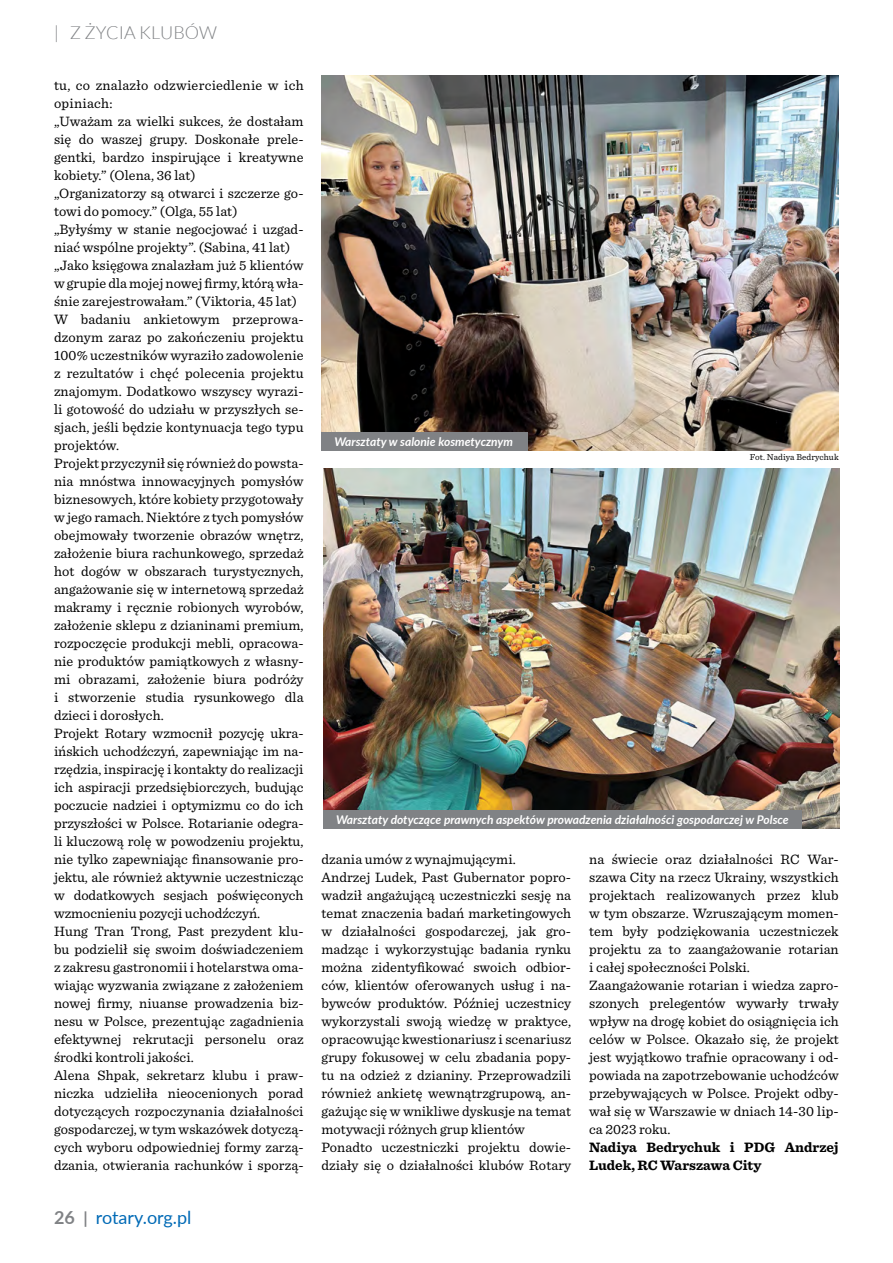
<style>
.page{position:relative;width:893px;height:1263px;background:#fff}
.page>*{position:absolute;margin:0;border:0;box-sizing:border-box;transform-origin:0 0}
.t1{font:18px "Lato";color:#006ab6}
.t2{font:300 18px "Lato";color:#808285}
.t3{font:14.25px/18px "Sentinel";letter-spacing:.005em;color:#000}
.t4{font:700 14.25px/18px "Sentinel";color:#000}
.t5{font:italic 700 12px "Lato";color:#fff}
.t6{font:9px "Sentinel";letter-spacing:.01em;color:#000}
.s1{font-weight:700;color:#808285}
.s2{font-weight:700;font-size:16.5px;color:#808285}
</style>
<div class="page">
<img style="left:322px;top:75px;width:517px;height:375px">
<img style="left:324px;top:468px;width:516px;height:360px">
<div style="left:322px;top:432px;width:206px;height:18px;background:#808285"></div>
<div style="left:323px;top:810px;width:479px;height:18px;background:#808285"></div>
<p class="t2" style="left:54px;top:23px;width:165px">| Z ŻYCIA KLUBÓW</p>
<p class="t3" style="left:54px;top:75px;width:251px">tu, co znalazło odzwierciedlenie w ich opiniach:<br>„Uważam za wielki sukces, że dostałam się do waszej grupy. Doskonałe prele&shy;gentki, bardzo inspirujące i kreatywne kobiety.” (Olena, 36 lat)<br>„Organizatorzy są otwarci i szczerze go&shy;towi do pomocy.” (Olga, 55 lat)<br>„Byłyśmy w stanie negocjować i uzgad&shy;niać wspólne projekty”. (Sabina, 41 lat) „Jako księgowa znalazłam już 5 klientów w grupie dla mojej nowej firmy, którą wła&shy;śnie zarejestrowałam.” (Viktoria, 45 lat)<br>W badaniu ankietowym przeprowa&shy;dzonym zaraz po zakończeniu projektu 100% uczestników wyraziło zadowolenie z rezultatów i chęć polecenia projektu znajomym. Dodatkowo wszyscy wyrazi&shy;li gotowość do udziału w przyszłych se&shy;sjach, jeśli będzie kontynuacja tego typu projektów.<br>Projekt przyczynił się również do powsta&shy;nia mnóstwa innowacyjnych pomysłów biznesowych, które kobiety przygotowały w jego ramach. Niektóre z tych pomysłów obejmowały tworzenie obrazów wnętrz, założenie biura rachunkowego, sprzedaż hot dogów w obszarach turystycznych, angażowanie się w internetową sprzedaż makramy i ręcznie robionych wyrobów, założenie sklepu z dzianinami premium, rozpoczęcie produkcji mebli, opracowa&shy;nie produktów pamiątkowych z własny&shy;mi obrazami, założenie biura podróży i stworzenie studia rysunkowego dla dzieci i dorosłych.<br>Projekt Rotary wzmocnił pozycję ukra&shy;ińskich uchodźczyń, zapewniając im na&shy;rzędzia, inspirację i kontakty do realizacji ich aspiracji przedsiębiorczych, budując poczucie nadziei i optymizmu co do ich przyszłości w Polsce. Rotarianie odegra&shy;li kluczową rolę w powodzeniu projektu, nie tylko zapewniając finansowanie pro&shy;jektu, ale również aktywnie uczestnicząc w dodatkowych sesjach poświęconych wzmocnieniu pozycji uchodźczyń.<br>Hung Tran Trong, Past prezydent klu&shy;bu podzielił się swoim doświadczeniem z zakresu gastronomii i hotelarstwa oma&shy;wiając wyzwania związane z założeniem nowej firmy, niuanse prowadzenia biz&shy;nesu w Polsce, prezentując zagadnienia efektywnej rekrutacji personelu oraz środki kontroli jakości.<br>Alena Shpak, sekretarz klubu i praw&shy;niczka udzieliła nieocenionych porad dotyczących rozpoczynania działalności gospodarczej, w tym wskazówek dotyczą&shy;cych wyboru odpowiedniej formy zarzą&shy;dzania, otwierania rachunków i sporzą-</p>
<p class="t1" style="left:54px;top:1205px;width:139px"><span class="s1">26</span> <span class="s2">|</span> rotary.org.pl</p>
<p class="t5" style="left:334px;top:433px;width:180px">Warsztaty w salonie kosmetycznym</p>
<p class="t6" style="left:750px;top:450px;width:90px">Fot. Nadiya Bedrychuk</p>
<p class="t5" style="left:336px;top:811px;width:454px">Warsztaty dotyczące prawnych aspektów prowadzenia działalności gospodarczej w Polsce</p>
<p class="t3" style="left:322px;top:849px;width:251px">dzania umów z wynajmującymi.<br>Andrzej Ludek, Past Gubernator popro&shy;wadził angażującą uczestniczki sesję na temat znaczenia badań marketingowych w działalności gospodarczej, jak gro&shy;madząc i wykorzystując badania rynku można zidentyfikować swoich odbior&shy;ców, klientów oferowanych usług i na&shy;bywców produktów. Później uczestnicy wykorzystali swoją wiedzę w praktyce, opracowując kwestionariusz i scenariusz grupy fokusowej w celu zbadania popy&shy;tu na odzież z dzianiny. Przeprowadzili również ankietę wewnątrzgrupową, an&shy;gażując się w wnikliwe dyskusje na temat motywacji różnych grup klientów Ponadto uczestniczki projektu dowie&shy;działy się o działalności klubów Rotary</p>
<p class="t3" style="left:589px;top:849px;width:251px">na świecie oraz działalności RC War&shy;szawa City na rzecz Ukrainy, wszystkich projektach realizowanych przez klub w tym obszarze. Wzruszającym momen&shy;tem były podziękowania uczestniczek projektu za to zaangażowanie rotarian i całej społeczności Polski.<br>Zaangażowanie rotarian i wiedza zapro&shy;szonych prelegentów wywarły trwały wpływ na drogę kobiet do osiągnięcia ich celów w Polsce. Okazało się, że projekt jest wyjątkowo trafnie opracowany i od&shy;powiada na zapotrzebowanie uchodźców przebywających w Polsce. Projekt odby&shy;wał się w Warszawie w dniach 14-30 lip&shy;ca 2023 roku.</p>
<p class="t4" style="left:589px;top:1137px;width:251px">Nadiya Bedrychuk i PDG Andrzej<br>Ludek, RC Warszawa City</p>
</div>
